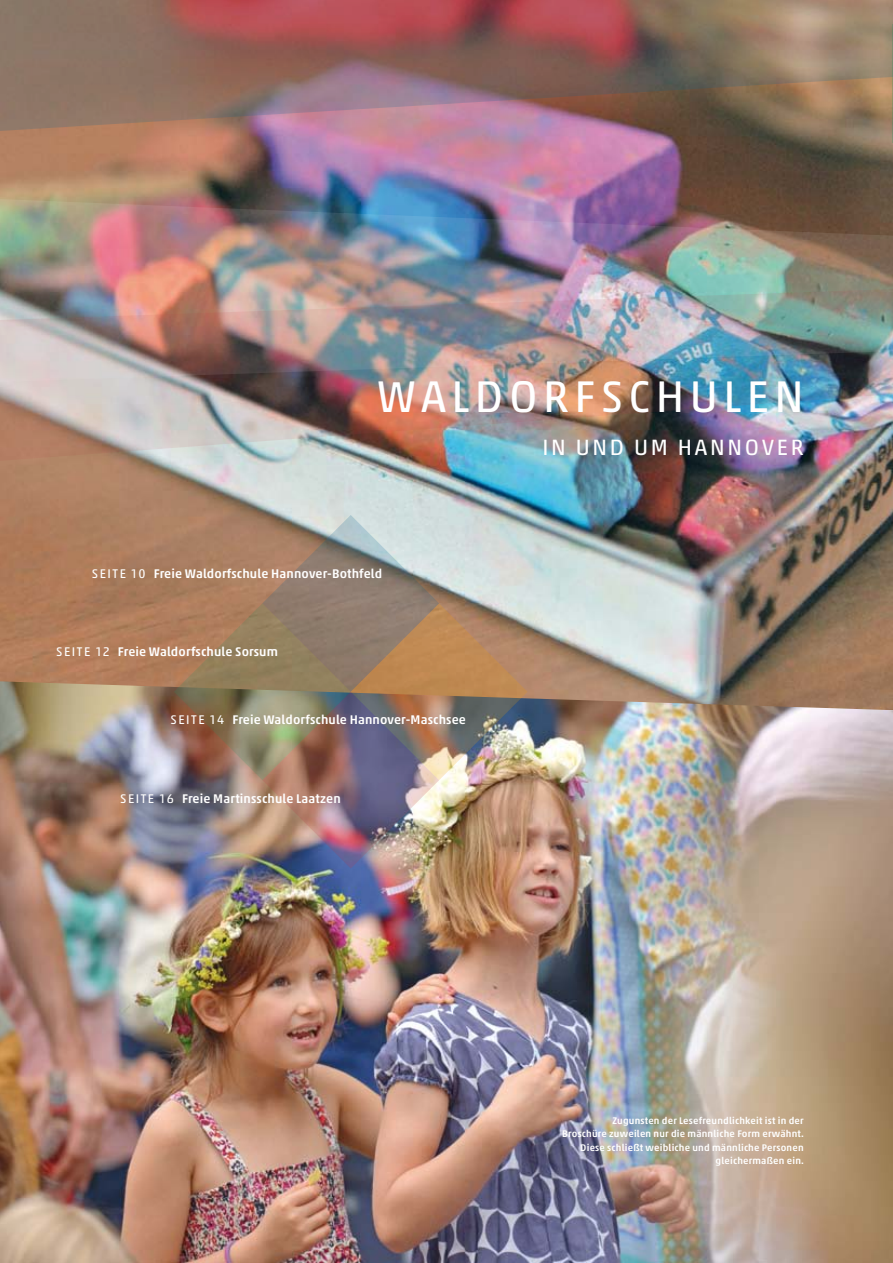
<style>
.page{position:relative;width:893px;height:1263px;background:#fff}
.page>*{position:absolute;margin:0;border:0;box-sizing:border-box;transform-origin:0 0}
.t1{font:45px "Akko Pro";letter-spacing:.12em;color:#fff}
.t2{font:22.5px "Akko Pro";letter-spacing:.12em;color:#fff}
.t3{font:500 12.75px "Akko Pro";letter-spacing:.01em;color:#fff}
.t4{font:500 9.75px/13.5px "Akko Pro";letter-spacing:.02em;color:#fff;text-align:right}
.s1{font-weight:400}
</style>
<div class="page">
<img style="left:0;top:131px;width:893px;height:550px">
<img style="left:0;top:681px;width:893px;height:582px">
<img style="left:0;top:0;width:892px;height:131px">
<img style="left:0;top:199px;width:893px;height:58px">
<img style="left:0;top:257px;width:893px;height:204px">
<img style="left:174px;top:515px;width:353px;height:353px">
<hr style="left:892px;top:24px;width:1px;height:118px;background:#2a9265">
<svg style="left:892px;top:0;width:1px;height:65px"></svg>
<svg style="left:892px;top:94px;width:1px;height:133px"></svg>
<h1 class="t1" style="left:377px;top:369px;width:428px">WALDORFSCHULEN</h1>
<h2 class="t2" style="left:542px;top:433px;width:263px">IN UND UM HANNOVER</h2>
<p class="t3" style="left:92px;top:566px;width:292px"><span class="s1">SEITE 10</span> Freie Waldorfschule Hannover-Bothfeld</p>
<p class="t3" style="left:56px;top:644px;width:223px"><span class="s1">SEI TE 12</span> Freie Waldorfschule Sorsum</p>
<p class="t3" style="left:170px;top:712px;width:297px"><span class="s1">SEITE 14</span> Freie Waldorfschule Hannover-Maschsee</p>
<p class="t3" style="left:120px;top:790px;width:222px"><span class="s1">SEITE 16</span> Freie Martinsschule Laatzen</p>
<p class="t4" style="left:562px;top:1113px;width:243px">Zugunsten der Lesefreundlichkeit ist in der<br>Broschüre zuweilen nur die männliche Form erwähnt.<br>Diese schließt weibliche und männliche Personen gleichermaßen ein.</p>
</div>
